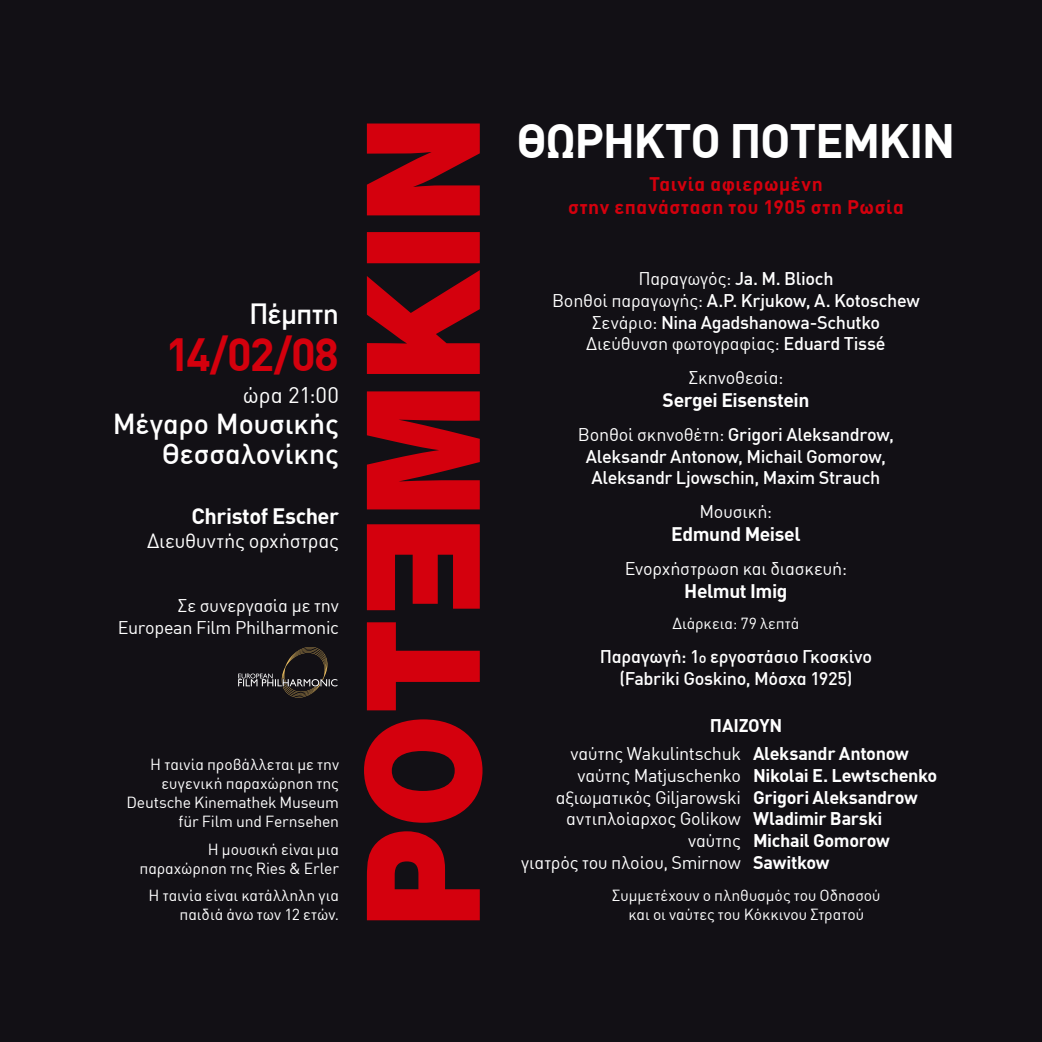
<style>
.page{position:relative;width:1042px;height:1042px;background:#121015}
.page>*{position:absolute;margin:0;border:0;box-sizing:border-box;transform-origin:0 0}
.t1{font:700 47.25px "DIN Greek";letter-spacing:-.03em;color:#fff}
.t2{font:700 45.5px "DIN Greek";color:#d4000d}
.t3{font:500 28.7px "DIN Greek";letter-spacing:-.02em;color:#fff}
.t4{font:500 28.35px/30.6px "DIN Greek";color:#fff;text-align:right}
.t5{font:22.22px "DIN Greek";letter-spacing:.005em;color:#fff}
.t6{font:700 21.88px "DIN Greek";letter-spacing:-.025em;color:#fff}
.t7{font:20.12px "DIN Greek";letter-spacing:-.005em;color:#fff}
.t8{font:700 19.25px/23.1px "DIN Greek";letter-spacing:.03em;color:#d4000d;text-align:center}
.t9{font:700 19.25px "DIN Greek";letter-spacing:-.025em;color:#fff}
.t10{font:500 18.03px/21.7px "DIN Greek";letter-spacing:-.02em;color:#fff;text-align:center}
.t11{font:18.03px/21.7px "DIN Greek";letter-spacing:-.01em;color:#fff;text-align:right}
.t12{font:700 18.03px/21.7px "DIN Greek";letter-spacing:-.02em;color:#fff}
.t13{font:15.75px/18.9px "DIN Greek";color:#fff;text-align:right}
.s1{font-weight:400}
.s2{font-size:14.53px}
</style>
<div class="page">
<svg style="left:364px;top:123px;width:118px;height:797px;fill:#d4000d"></svg>
<svg style="left:367px;top:524px;width:113px;height:86px"></svg>
<svg style="left:238px;top:647px;width:99px;height:51px"></svg>
<h3 class="t3" style="left:249px;top:297px;width:91px">Πέμπτη</h3>
<h2 class="t2" style="left:165px;top:328px;width:175px">14/02/08</h2>
<p class="t5" style="left:243px;top:382px;width:98px">ώρα 21:00</p>
<h3 class="t4" style="left:113px;top:408px;width:228px">Μέγαρο Μουσικής<br>Θεσσαλονίκης</h3>
<p class="t6" style="left:192px;top:503px;width:149px">Christof Escher</p>
<p class="t7" style="left:147px;top:529px;width:193px">Διευθυντής ορχήστρας</p>
<p class="t11" style="left:118px;top:595px;width:223px">Σε συνεργασία με την<br>European Film Philharmonic</p>
<p class="t13" style="left:126px;top:755px;width:214px">Η ταινία προβάλλεται με την ευγενική παραχώρηση της<br>Deutsche Kinemathek Museum für Film und Fernsehen</p>
<p class="t13" style="left:139px;top:840px;width:201px">Η μουσική είναι μια παραχώρηση της Ries &amp; Erler</p>
<p class="t13" style="left:149px;top:886px;width:192px">Η ταινία είναι κατάλληλη για παιδιά άνω των 12 ετών.</p>
<h1 class="t1" style="left:516px;top:113px;width:440px">ΘΩΡΗΚΤΟ ΠΟΤΕΜΚΙΝ</h1>
<p class="t8" style="left:568px;top:172px;width:337px">Ταινία αφιερωμένη<br>στην επανάσταση του 1905 στη Ρωσία</p>
<p class="t10" style="left:552px;top:268px;width:369px"><span class="s1">Παραγωγός:</span> Ja. Μ. Blioch<br><span class="s1">Βοηθοί παραγωγής:</span> A.P. Krjukow, A. Kotoschew <span class="s1">Σενάριο:</span> Nina Agadshanowa-Schutko <span class="s1">Διεύθυνση φωτογραφίας:</span> Eduard Tissé</p>
<p class="t11" style="left:688px;top:367px;width:96px">Σκηνοθεσία:</p>
<p class="t9" style="left:662px;top:389px;width:148px">Sergei Eisenstein</p>
<p class="t10" style="left:578px;top:424px;width:317px"><span class="s1">Βοηθoί σκηνοθέτη:</span> Grigori Aleksandrow,<br>Αleksandr Antonow, Michail Gomorow,<br>Aleksandr Ljowschin, Maxim Strauch</p>
<p class="t11" style="left:699px;top:501px;width:74px">Μουσική:</p>
<p class="t9" style="left:671px;top:523px;width:131px">Edmund Meisel</p>
<p class="t11" style="left:625px;top:558px;width:224px">Ενορχήστρωση και διασκευή:</p>
<p class="t9" style="left:684px;top:580px;width:105px">Helmut Imig</p>
<p class="t13" style="left:672px;top:614px;width:129px">Διάρκεια: 79 λεπτά</p>
<p class="t10" style="left:600px;top:646px;width:274px">Παραγωγή: 1<span class="s2">ο</span> εργοστάσιο Γκοσκίνο (Fabriki Goskino, Mόσχα 1925)</p>
<p class="t12" style="left:710px;top:715px;width:74px">ΠΑΙΖΟΥΝ</p>
<p class="t11" style="left:521px;top:743px;width:221px">ναύτης Wakulintschuk ναύτης Matjuschenko αξιωματικός Giljarowski αντιπλοίαρχος Golikow ναύτης<br>γιατρός του πλοίου, Smirnow</p>
<p class="t12" style="left:753px;top:743px;width:186px">Aleksandr Antonow<br>Nikolai E. Lewtschenko<br>Grigori Aleksandrow<br>Wladimir Barski<br>Michail Gomorow<br>Sawitkow</p>
<p class="t13" style="left:612px;top:886px;width:270px;text-align:center">Συμμετέχουν ο πληθυσμός του Οδησσού και οι ναύτες του Κόκκινου Στρατού</p>
</div>
